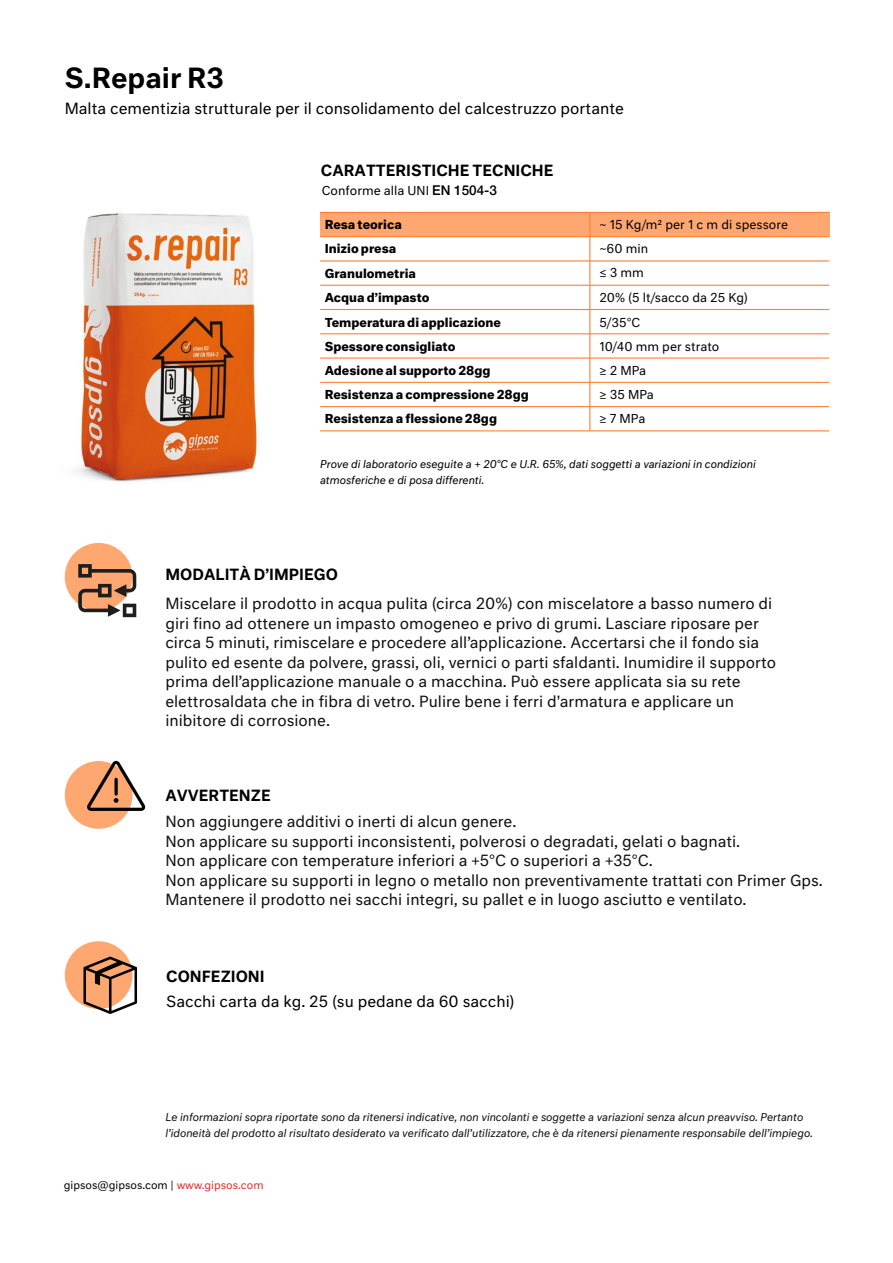
<style>
.page{position:relative;width:893px;height:1263px;background:#fff}
.page>*{position:absolute;margin:0;border:0;box-sizing:border-box;transform-origin:0 0}
.t1{font:500 27px "Neutral Std";color:#000}
.t2{font:15px/19.5px "Neutral Std";color:#11110f}
.t3{font:15px "Neutral Std";color:#000}
.t4{font:500 15px "Neutral Std";color:#000}
.t5{font:700 12px/24.3px "Neutral Std";color:#000}
.t6{font:12px/24.3px "Neutral Std";color:#000}
.t7{font:italic 10.5px/16.5px "Neutral Std";color:#11110f}
.t8{font:italic 10.5px/16.5px "Neutral Std";color:#000}
.t9{font:10.5px "Neutral Std";color:#000}
.s1{font-family:"Helvetica Neue";font-weight:500;font-size:13.5px}
.s2{color:#e32c2b}
</style>
<div class="page">
<div style="left:320px;top:212px;width:509px;height:25px;background:#ffa771"></div>
<div style="left:65px;top:543px;width:68px;height:68px;background:#ffa771;border-radius:50%"></div>
<svg style="left:78px;top:564px;width:58px;height:53px"></svg>
<div style="left:65px;top:761px;width:68px;height:68px;background:#ffa771;border-radius:50%"></div>
<div style="left:65px;top:941px;width:68px;height:68px;background:#ffa771;border-radius:50%"></div>
<svg style="left:83px;top:956px;width:54px;height:58px"></svg>
<svg style="left:87px;top:761px;width:58px;height:50px"></svg>
<img style="left:77px;top:213px;width:180px;height:269px">
<hr style="left:589px;top:212px;width:1px;height:219px;background:#ff8135">
<hr style="left:320px;top:236px;width:509px;height:1px;background:#ff8135">
<hr style="left:320px;top:260px;width:509px;height:1px;background:#ff8135">
<hr style="left:320px;top:285px;width:509px;height:1px;background:#ff8135">
<hr style="left:320px;top:309px;width:509px;height:1px;background:#ff8135">
<hr style="left:320px;top:333px;width:509px;height:1px;background:#ff8135">
<hr style="left:320px;top:357px;width:509px;height:2px;background:#ff8135">
<hr style="left:320px;top:382px;width:509px;height:1px;background:#ff8135">
<hr style="left:320px;top:406px;width:509px;height:1px;background:#ff8135">
<hr style="left:320px;top:430px;width:509px;height:1px;background:#ff8135">
<hr style="left:320px;top:212px;width:509px;height:1px;background:#ff8135">
<h1 class="t1" style="left:65px;top:60px;width:161px">S.Repair R3</h1>
<p class="t3" style="left:65px;top:99px;width:561px">Malta cementizia strutturale per il consolidamento del calcestruzzo portante</p>
<p class="t4" style="left:321px;top:161px;width:234px">CARATTERISTICHE TECNICHE</p>
<p class="t6" style="left:322px;top:178px;width:177px">Conforme alla UNI <span class="s1">EN 1504-3</span></p>
<p class="t5" style="left:325px;top:212px;width:79px">Resa teorica</p>
<p class="t6" style="left:599px;top:212px;width:190px">~ 15 Kg/m2 per 1 c m di spessore</p>
<p class="t5" style="left:325px;top:236px;width:73px">Inizio presa</p>
<p class="t6" style="left:599px;top:236px;width:50px">~60 min</p>
<p class="t5" style="left:325px;top:261px;width:106px">Granulometria<br>Acqua d’impasto</p>
<p class="t6" style="left:599px;top:261px;width:150px">≤ 3 mm<br>20% (5 lt/sacco da 25 Kg)</p>
<p class="t5" style="left:325px;top:310px;width:178px">Temperatura di applicazione<br>Spessore consigliato<br>Adesione al supporto 28gg</p>
<p class="t5" style="left:325px;top:406px;width:174px">Resistenza a flessione 28gg</p>
<p class="t5" style="left:325px;top:382px;width:206px">Resistenza a compressione 28gg</p>
<p class="t6" style="left:599px;top:310px;width:122px">5/35°C<br>10/40 mm per strato ≥ 2 MPa</p>
<p class="t6" style="left:599px;top:406px;width:47px">≥ 7 MPa</p>
<p class="t6" style="left:599px;top:382px;width:56px">≥ 35 MPa</p>
<p class="t8" style="left:320px;top:455px;width:437px">Prove di laboratorio eseguite a + 20°C e U.R. 65%, dati soggetti a variazioni in condizioni atmosferiche e di posa differenti.</p>
<p class="t4" style="left:165px;top:564px;width:174px">MODALITÀ D’IMPIEGO</p>
<p class="t2" style="left:165px;top:594px;width:612px">Miscelare il prodotto in acqua pulita (circa 20%) con miscelatore a basso numero di giri fino ad ottenere un impasto omogeneo e privo di grumi. Lasciare riposare per circa 5 minuti, rimiscelare e procedere all’applicazione. Accertarsi che il fondo sia pulito ed esente da polvere, grassi, oli, vernici o parti sfaldanti. Inumidire il supporto prima dell’applicazione manuale o a macchina. Può essere applicata sia su rete elettrosaldata che in fibra di vetro. Pulire bene i ferri d'armatura e applicare un inibitore di corrosione.</p>
<p class="t4" style="left:165px;top:785px;width:107px">AVVERTENZE</p>
<p class="t2" style="left:165px;top:811px;width:659px">Non aggiungere additivi o inerti di alcun genere.<br>Non applicare su supporti inconsistenti, polverosi o degradati, gelati o bagnati.<br>Non applicare con temperature inferiori a +5°C o superiori a +35°C.<br>Non applicare su supporti in legno o metallo non preventivamente trattati con Primer Gps.<br>Mantenere il prodotto nei sacchi integri, su pallet e in luogo asciutto e ventilato.</p>
<p class="t4" style="left:166px;top:966px;width:100px">CONFEZIONI</p>
<p class="t3" style="left:166px;top:991px;width:350px">Sacchi carta da kg. 25 (su pedane da 60 sacchi)</p>
<p class="t7" style="left:165px;top:1108px;width:649px">Le informazioni sopra riportate sono da ritenersi indicative, non vincolanti e soggette a variazioni senza alcun preavviso. Pertanto l’idoneità del prodotto al risultato desiderato va verificato dall’utilizzatore, che è da ritenersi pienamente responsabile dell’impiego.</p>
<p class="t9" style="left:64px;top:1178px;width:201px">gipsos@gipsos.com | <span class="s2">www.gipsos.com</span></p>
</div>
